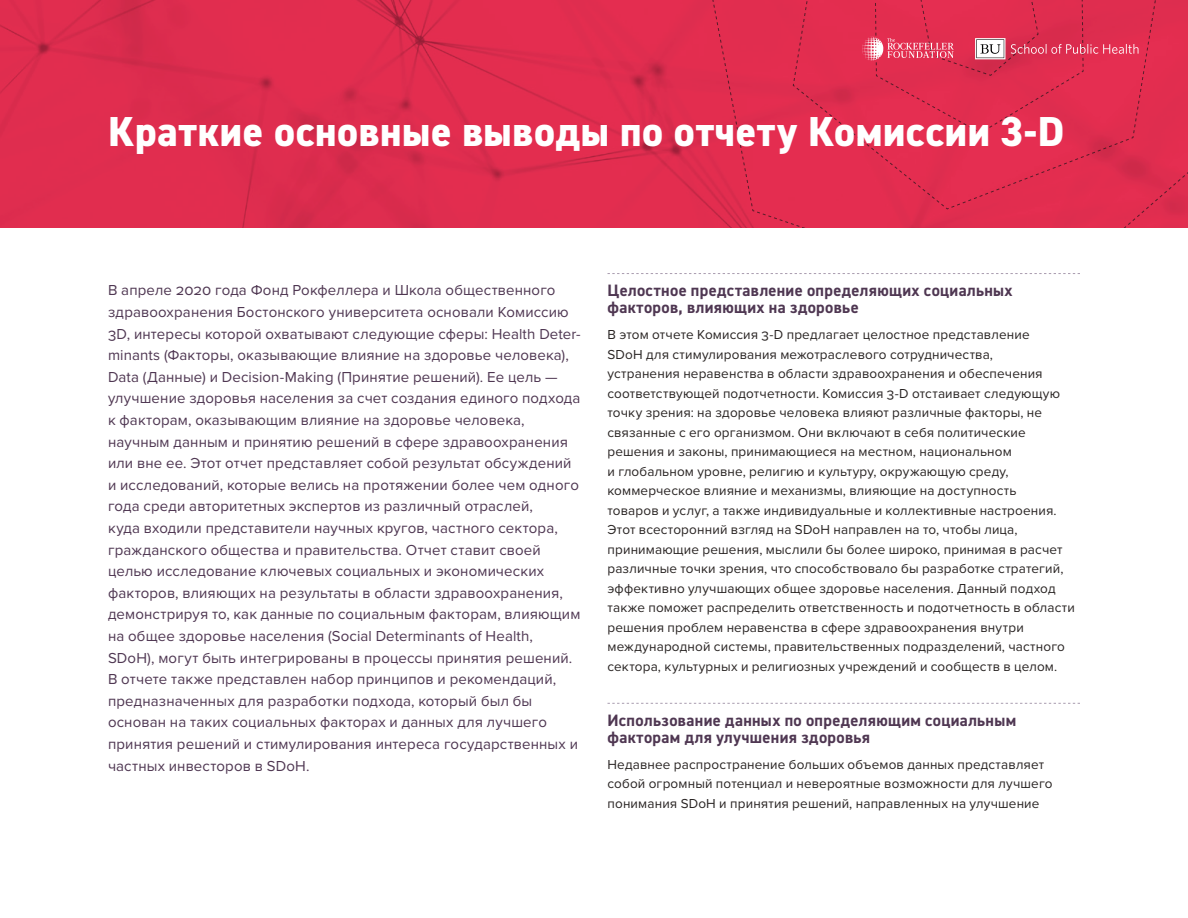
<style>
.page{position:relative;width:1188px;height:918px;background:#fff}
.page>*{position:absolute;margin:0;border:0;box-sizing:border-box;transform-origin:0 0}
.t1{font:800 42px "DIN2014";letter-spacing:.015em;color:#fff}
.t2{font:700 16.5px/16.5px "DIN2014";letter-spacing:.02em;color:#4f3752}
.t3{font:15px/21.6px "Proxima Nova";letter-spacing:.01em;color:#4f3752}
.t4{font:13.5px/19.5px "Proxima Nova";letter-spacing:.01em;color:#292423}
</style>
<div class="page">
<div style="left:0;top:0;width:1188px;height:228px;background:#e12d4f"></div>
<svg style="left:697px;top:0;width:491px;height:228px"></svg>
<svg style="left:608px;top:273px;width:472px;height:1px"></svg>
<svg style="left:608px;top:703px;width:472px;height:1px"></svg>
<h1 class="t1" style="left:108px;top:104px;width:958px">Краткие основные выводы по отчету Комиссии 3-D</h1>
<p class="t3" style="left:108px;top:279px;width:474px">В апреле 2020 года Фонд Рокфеллера и Школа общественного здравоохранения Бостонского университета основали Комиссию 3D, интересы которой охватывают следующие сферы: Health Deter&shy;minants (Факторы, оказывающие влияние на здоровье человека), Data (Данные) и Decision-Making (Принятие решений). Ее цель — улучшение здоровья населения за счет создания единого подхода к факторам, оказывающим влияние на здоровье человека, научным данным и принятию решений в сфере здравоохранения или вне ее. Этот отчет представляет собой результат обсуждений и исследований, которые велись на протяжении более чем одного года среди авторитетных экспертов из различный отраслей,<br>куда входили представители научных кругов, частного сектора, гражданского общества и правительства. Отчет ставит своей целью исследование ключевых социальных и экономических факторов, влияющих на результаты в области здравоохранения, демонстрируя то, как данные по социальным факторам, влияющим на общее здоровье населения (Social Determinants of Health, SDoH), могут быть интегрированы в процессы принятия решений.<br>В отчете также представлен набор принципов и рекомендаций, предназначенных для разработки подхода, который был бы основан на таких социальных факторах и данных для лучшего принятия решений и стимулирования интереса государственных и частных инвесторов в SDoH.</p>
<p class="t2" style="left:608px;top:282px;width:407px">Целостное представление определяющих социальных факторов, влияющих на здоровье</p>
<p class="t4" style="left:608px;top:324px;width:469px">В этом отчете Комиссия 3-D предлагает целостное представление<br>SDoH для стимулирования межотраслевого сотрудничества,<br>устранения неравенства в области здравоохранения и обеспечения соответствующей подотчетности. Комиссия 3-D отстаивает следующую точку зрения: на здоровье человека влияют различные факторы, не связанные с его организмом. Они включают в себя политические решения и законы, принимающиеся на местном, национальном<br>и глобальном уровне, религию и культуру, окружающую среду, коммерческое влияние и механизмы, влияющие на доступность<br>товаров и услуг, а также индивидуальные и коллективные настроения.<br>Этот всесторонний взгляд на SDoH направлен на то, чтобы лица, принимающие решения, мыслили бы более широко, принимая в расчет различные точки зрения, что способствовало бы разработке стратегий, эффективно улучшающих общее здоровье населения. Данный подход также поможет распределить ответственность и подотчетность в области решения проблем неравенства в сфере здравоохранения внутри международной системы, правительственных подразделений, частного сектора, культурных и религиозных учреждений и сообществ в целом.</p>
<p class="t2" style="left:608px;top:712px;width:410px">Использование данных по определяющим социальным факторам для улучшения здоровья</p>
<p class="t4" style="left:608px;top:754px;width:447px">Недавнее распространение больших объемов данных представляет собой огромный потенциал и невероятные возможности для лучшего понимания SDoH и принятия решений, направленных на улучшение</p>
</div>
